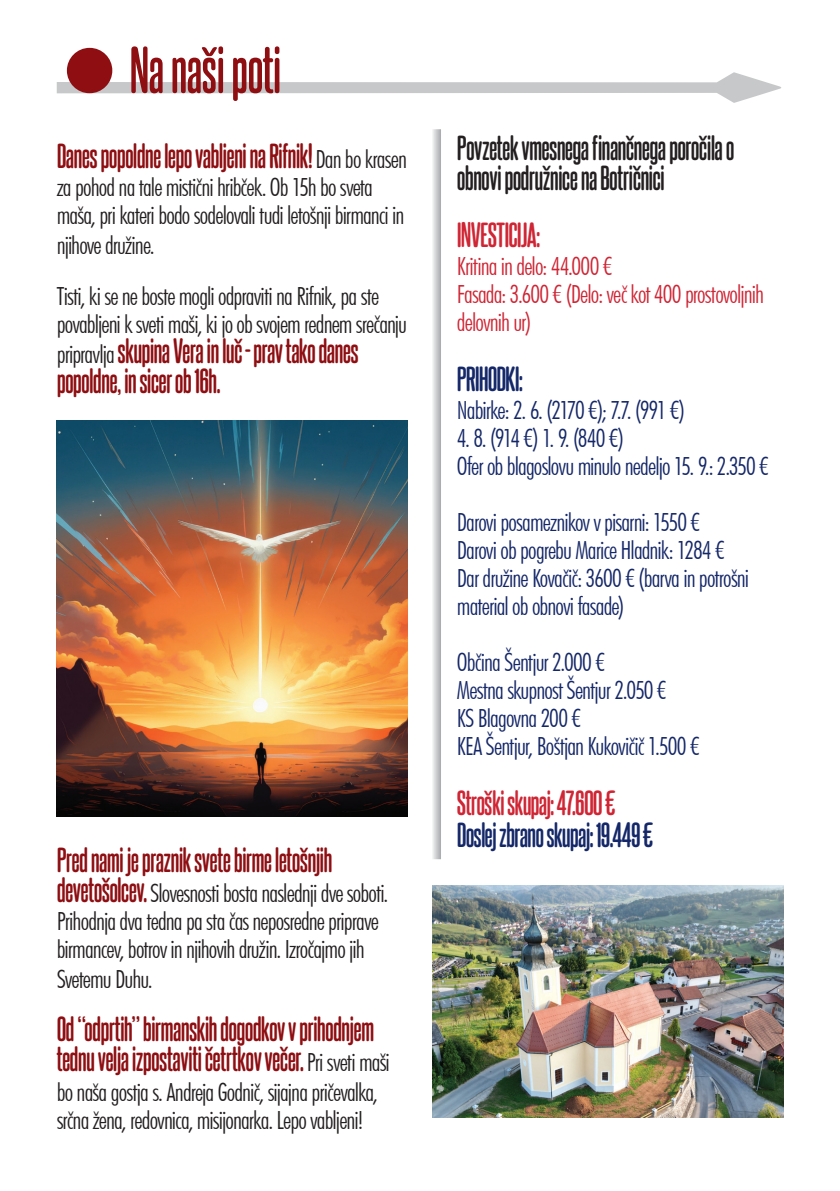
<style>
.page{position:relative;width:840px;height:1191px;background:#fff}
.page>*{position:absolute;margin:0;border:0;box-sizing:border-box;transform-origin:0 0}
.t1{font:700 56px "Steelfish Rounded Rg";letter-spacing:-.015em;color:#8e0e12}
.t2{font:700 30px/30px "Steelfish Rounded Rg";letter-spacing:-.025em;color:#8e0e12}
.t3{font:700 30px/30px "Steelfish Rounded Rg";letter-spacing:-.025em;color:#231f20}
.t4{font:700 30px "Steelfish Rounded Rg";letter-spacing:-.035em;color:#142768}
.t5{font:700 30px "Steelfish Rounded Rg";letter-spacing:-.03em;color:#cf2534}
.t6{font:300 condensed 25px/28.6px "Futura BT";letter-spacing:-.035em;color:#231f20}
.t7{font:300 condensed 25px/28px "Futura BT";letter-spacing:-.035em;color:#142768}
.t8{font:300 condensed 25px/28px "Futura BT";letter-spacing:-.035em;color:#cf2534}
.s1{font-family:"Futura BT";font-weight:300;font-stretch:condensed;font-size:25px;color:#231f20}
.s2{font-family:"Steelfish Rounded Rg";font-weight:700;font-stretch:normal;font-size:30px;color:#8e0e12}
</style>
<div class="page">
<svg style="left:57px;top:72px;width:723px;height:31px"></svg>
<div style="left:72px;top:53px;width:35px;height:35px;background:#8e0e12;border-radius:50%"></div>
<div style="left:67px;top:48px;width:45px;height:45px;border:10px solid #8e0e12;border-radius:50%"></div>
<img style="left:432px;top:885px;width:350px;height:232px">
<img style="left:57px;top:421px;width:351px;height:395px">
<svg style="left:432px;top:129px;width:9px;height:730px;background:#cecfd1"></svg>
<h1 class="t1" style="left:129px;top:30px;width:153px">Na naši poti</h1>
<p class="t2" style="left:57px;top:138px;width:351px">Danes popoldne lepo vabljeni na Rifnik! <span class="s1">Dan bo krasen</span></p>
<p class="t6" style="left:57px;top:172px;width:349px">za pohod na tale mistični hribček. Ob 15h bo sveta maša, pri kateri bodo sodelovali tudi letošnji birmanci in njihove družine.</p>
<p class="t6" style="left:57px;top:282px;width:352px;line-height:28px">Tisti, ki se ne boste mogli odpraviti na Rifnik, pa ste povabljeni k sveti maši, ki jo ob svojem rednem srečanju</p>
<p class="t2" style="left:57px;top:333px;width:303px"><span class="s1">pripravlja</span> skupina Vera in luč - prav tako danes popoldne, in sicer ob 16h.</p>
<p class="t2" style="left:57px;top:842px;width:277px">Pred nami je praznik svete birme letošnjih</p>
<p class="t6" style="left:57px;top:879px;width:333px"><span class="s2">devetošolcev.</span> Slovesnosti bosta naslednji dve soboti.<br>Prihodnja dva tedna pa sta čas neposredne priprave birmancev, botrov in njihovih družin. Izročajmo jih Svetemu Duhu.</p>
<p class="t2" style="left:57px;top:1011px;width:334px">Od “odprtih” birmanskih dogodkov v prihodnjem tednu velja izpostaviti četrtkov večer. <span class="s1">Pri sveti maši</span></p>
<p class="t6" style="left:57px;top:1078px;width:322px;line-height:28px">bo naša gostja s. Andreja Godnič, sijajna pričevalka, srčna žena, redovnica, misijonarka. Lepo vabljeni!</p>
<p class="t3" style="left:456px;top:130px;width:279px">Povzetek vmesnega finančnega poročila o obnovi podružnice na Botričnici</p>
<p class="t5" style="left:456px;top:213px;width:85px">INVESTICIJA:</p>
<p class="t8" style="left:456px;top:252px;width:308px">Kritina in delo: 44.000 €<br>Fasada: 3.600 € (Delo: več kot 400 prostovoljnih delovnih ur)</p>
<p class="t4" style="left:456px;top:357px;width:68px">PRIHODKI:</p>
<p class="t7" style="left:456px;top:396px;width:229px">Nabirke: 2. 6. (2170 €); 7.7. (991 €)</p>
<p class="t7" style="left:456px;top:424px;width:313px">4. 8. (914 €) 1. 9. (840 €)<br>Ofer ob blagoslovu minulo nedeljo 15. 9.: 2.350 €</p>
<p class="t7" style="left:456px;top:508px;width:293px">Darovi posameznikov v pisarni: 1550 €<br>Darovi ob pogrebu Marice Hladnik: 1284 € Dar družine Kovačič: 3600 € (barva in potrošni material ob obnovi fasade)</p>
<p class="t7" style="left:456px;top:648px;width:244px">Občina Šentjur 2.000 €<br>Mestna skupnost Šentjur 2.050 €<br>KS Blagovna 200 €<br>KEA Šentjur, Boštjan Kukovičič 1.500 €</p>
<p class="t5" style="left:456px;top:781px;width:160px">Stroški skupaj: 47.600 €</p>
<p class="t4" style="left:456px;top:813px;width:198px">Doslej zbrano skupaj: 19.449 €</p>
</div>
